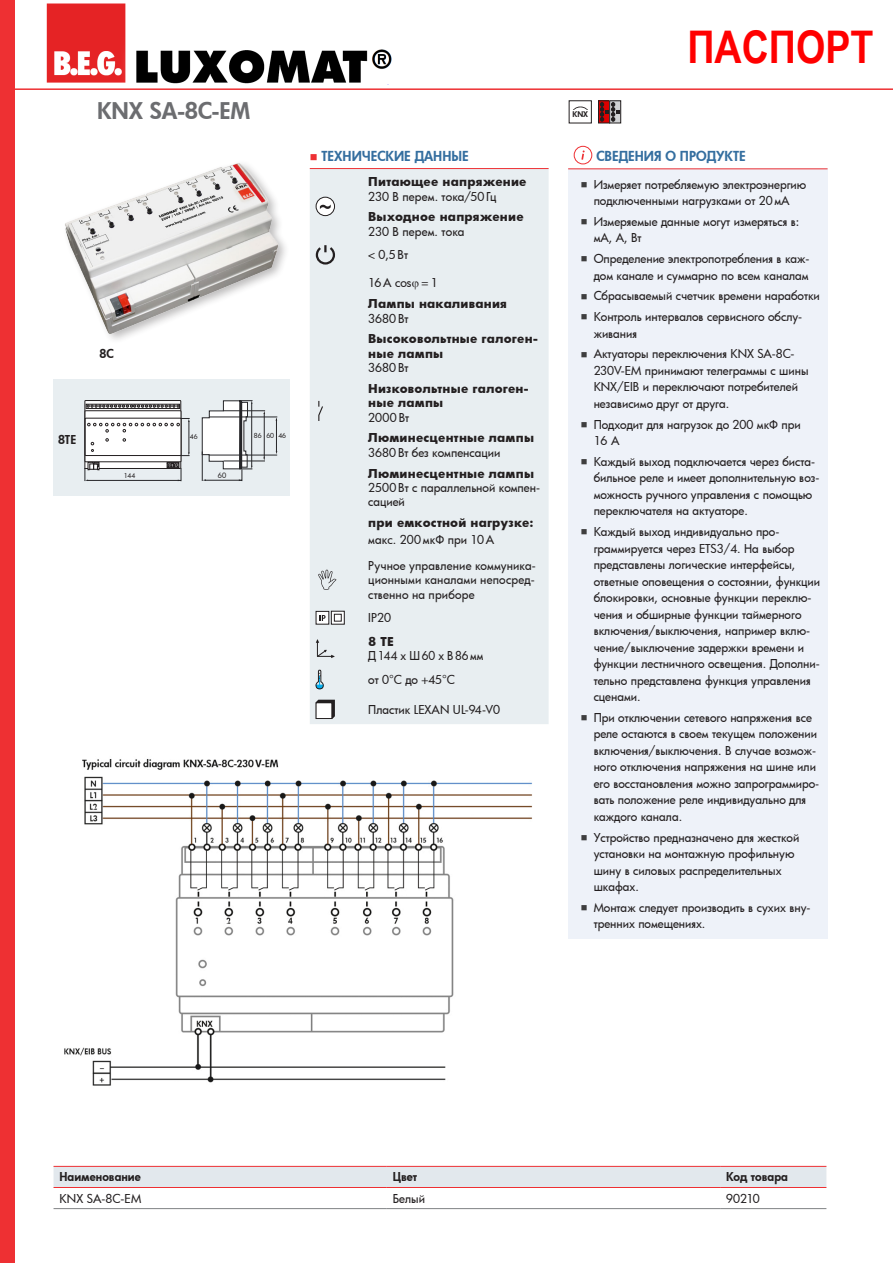
<style>
.page{position:relative;width:893px;height:1263px;background:#fff}
.page>*{position:absolute;margin:0;border:0;box-sizing:border-box;transform-origin:0 0}
.t1{font:700 45px "Arial Narrow";color:#f00}
.t2{font:800 22.5px "Futura";color:#6c6d70}
.t3{font:800 13.5px "Futura";color:#346e9f}
.td-data-centered{font:500 12px/16.5px "Futura";color:#231f20}
.t4{font:700 12px/14.4px "Futura";letter-spacing:.02em;color:#231f20}
.t5{font:800 12px "Futura";color:#231f20}
.td-data-centered-2{font:500 12px/14.4px "Futura";letter-spacing:.025em;color:#231f20}
.t6{font:800 7.8px "Futura";color:#231f20}
.t7{font:500 7.2px "Futura";color:#231f20}
.t8{font:500 6.75px "Futura";letter-spacing:-.005em;color:#231f20}
.s1{color:#ee3033}
.s2{font-weight:700}
.s3{font-weight:500}
</style>
<div class="page">
<div style="left:0;top:0;width:14px;height:1263px;background:#ee3033"></div>
<hr style="left:5px;top:88px;width:888px;height:2px;background:#ee3033">
<div style="left:310px;top:169px;width:239px;height:555px;background:#e8eef1"></div>
<hr style="left:310px;top:168px;width:54px;height:1px;background:#ee3033">
<hr style="left:364px;top:168px;width:185px;height:1px;background:#ee3033">
<svg style="left:316px;top:197px;width:19px;height:19px"></svg>
<div style="left:316px;top:197px;width:19px;height:19px;border:1px solid #231f20;border-radius:50%"></div>
<svg style="left:320px;top:205px;width:11px;height:4px"></svg>
<svg style="left:315px;top:245px;width:21px;height:21px"></svg>
<svg style="left:318px;top:401px;width:6px;height:21px"></svg>
<svg style="left:318px;top:570px;width:18px;height:20px"></svg>
<div style="left:316px;top:611px;width:13px;height:13px;background:#fff"></div>
<div style="left:316px;top:611px;width:13px;height:13px;border:1px solid #231f20"></div>
<svg style="left:320px;top:615px;width:6px;height:6px"></svg>
<svg style="left:333px;top:613px;width:10px;height:9px"></svg>
<div style="left:331px;top:611px;width:14px;height:13px;border:1px solid #231f20"></div>
<div style="left:334px;top:614px;width:7px;height:7px;background:#fff"></div>
<div style="left:334px;top:614px;width:8px;height:7px;border:1px solid #231f20"></div>
<svg style="left:316px;top:639px;width:19px;height:19px"></svg>
<svg style="left:315px;top:670px;width:9px;height:19px"></svg>
<svg style="left:316px;top:700px;width:19px;height:19px"></svg>
<div style="left:316px;top:703px;width:16px;height:15px;background:#fff"></div>
<div style="left:316px;top:702px;width:16px;height:17px;border:1px solid #231f20"></div>
<div style="left:54px;top:1167px;width:772px;height:20px;background:#e2e8ed"></div>
<hr style="left:54px;top:1187px;width:333px;height:1px;background:#ee3033">
<hr style="left:387px;top:1187px;width:333px;height:1px;background:#ee3033">
<hr style="left:720px;top:1187px;width:106px;height:1px;background:#ee3033">
<hr style="left:54px;top:1208px;width:333px;height:1px;background:#808285">
<hr style="left:387px;top:1208px;width:333px;height:1px;background:#808285">
<hr style="left:720px;top:1208px;width:106px;height:1px;background:#808285">
<hr style="left:54px;top:1166px;width:333px;height:1px;background:#ee3033">
<hr style="left:387px;top:1166px;width:333px;height:1px;background:#ee3033">
<hr style="left:720px;top:1166px;width:106px;height:1px;background:#ee3033">
<div style="left:574px;top:146px;width:18px;height:18px;border:1px solid #ee3033;border-radius:50%"></div>
<svg style="left:581px;top:150px;width:4px;height:10px"></svg>
<div style="left:569px;top:100px;width:23px;height:23px;border:1px solid #231f20"></div>
<svg style="left:573px;top:106px;width:15px;height:4px"></svg>
<div style="left:598px;top:100px;width:12px;height:23px;border:1px solid #231f20"></div>
<div style="left:609px;top:100px;width:12px;height:23px;border:1px solid #231f20"></div>
<svg style="left:600px;top:102px;width:19px;height:20px"></svg>
<div style="left:568px;top:169px;width:259px;height:770px;background:#eef2f9"></div>
<hr style="left:568px;top:168px;width:259px;height:1px;background:#ee3033">
<img style="left:65px;top:163px;width:221px;height:177px">
<div style="left:54px;top:379px;width:236px;height:117px;background:#e8eef1"></div>
<hr style="left:224px;top:461px;width:41px;height:1px;background:#262629">
<hr style="left:224px;top:410px;width:41px;height:1px;background:#262629">
<hr style="left:264px;top:413px;width:1px;height:45px;background:#262629">
<hr style="left:209px;top:455px;width:68px;height:1px;background:#262629">
<hr style="left:209px;top:417px;width:68px;height:1px;background:#262629">
<hr style="left:276px;top:419px;width:1px;height:33px;background:#262629">
<svg style="left:84px;top:400px;width:106px;height:81px"></svg>
<svg style="left:202px;top:400px;width:51px;height:81px"></svg>
<img style="left:46px;top:3px;width:346px;height:82px">
<img style="left:64px;top:759px;width:468px;height:327px">
<svg style="left:412px;top:282px;width:7px;height:8px"></svg>
<p class="t2" style="left:97px;top:96px;width:154px">KNX SA-8C-EM</p>
<p class="t5" style="left:99px;top:345px;width:16px">8C</p>
<p class="t5" style="left:58px;top:431px;width:20px">8TE</p>
<p class="t8" style="left:124px;top:471px;width:13px">144</p>
<p class="t8" style="left:190px;top:432px;width:9px">46</p>
<p class="t7" style="left:218px;top:470px;width:10px">60</p>
<p class="t8" style="left:254px;top:431px;width:9px">86</p>
<p class="t8" style="left:266px;top:431px;width:9px">60</p>
<p class="t8" style="left:278px;top:431px;width:9px">46</p>
<p class="t6" style="left:572px;top:109px;width:17px">KNX</p>
<h1 class="t1" style="left:687px;top:13px;width:188px">ПАСПОРТ</h1>
<p class="t3" style="left:310px;top:147px;width:160px"><span class="s1">■</span> ТЕХНИЧЕСКИЕ ДАННЫЕ</p>
<p class="t3" style="left:596px;top:147px;width:151px">СВЕДЕНИЯ О ПРОДУКТЕ</p>
<p class="td-data-centered" style="left:368px;top:174px;width:160px;line-height:14.4px"><span class="s2">Питающее напряжение<br></span>230 В перем. тока/50 Гц</p>
<p class="t4" style="left:368px;top:209px;width:157px">Выходное напряжение<br><span class="s3">230 В перем. тока</span></p>
<p class="td-data-centered" style="left:368px;top:247px;width:41px">&lt; 0,5 Вт</p>
<p class="td-data-centered" style="left:368px;top:274px;width:71px">16A cos = 1</p>
<p class="t4" style="left:368px;top:296px;width:140px">Лампы накаливания<br><span class="s3">3680 Вт</span></p>
<p class="t4" style="left:368px;top:331px;width:171px">Высоковольтные галоген&shy;ные лампы<br><span class="s3">3680 Вт</span></p>
<p class="t4" style="left:368px;top:381px;width:162px">Низковольтные галоген&shy;ные лампы<br><span class="s3">2000 Вт</span></p>
<p class="td-data-centered" style="left:368px;top:430px;width:167px;line-height:14.4px"><span class="s2">Люминесцентные лампы<br></span>3680 Вт без компенсации</p>
<p class="td-data-centered" style="left:368px;top:466px;width:173px;line-height:14.4px"><span class="s2">Люминесцентные лампы<br></span>2500 Вт с параллельной компен&shy;сацией</p>
<p class="t4" style="left:368px;top:514px;width:167px;line-height:16.5px">при емкостной нагрузке: <span class="s3">макc. 200 мкФ при 10 А</span></p>
<p class="td-data-centered" style="left:368px;top:558px;width:169px;line-height:14.4px;text-align:justify">Ручное управление коммуника&shy;ционными каналами непосред&shy;ственно на приборе</p>
<p class="td-data-centered" style="left:368px;top:609px;width:24px">IP20</p>
<p class="td-data-centered-2" style="left:368px;top:634px;width:117px"><span class="s2">8 TE<br></span>Д144 x Ш60 x В86мм</p>
<p class="td-data-centered" style="left:368px;top:671px;width:88px">от 0°C до +45°C</p>
<p class="td-data-centered" style="left:368px;top:701px;width:133px">Пластик LEXAN UL-94-V0</p>
<p class="td-data-centered" style="left:594px;top:176px;width:214px">Измеряет потребляемую электроэнергию подключенными нагрузками от 20 мА</p>
<p class="td-data-centered" style="left:594px;top:213px;width:207px">Измеряемые данные могут измеряться в: мА, A, Вт</p>
<p class="td-data-centered" style="left:594px;top:250px;width:217px">Определение электропотребления в каж&shy;дом канале и суммарно по всем каналам</p>
<p class="td-data-centered" style="left:594px;top:287px;width:228px">Сбрасываемый счетчик времени наработки</p>
<p class="td-data-centered" style="left:594px;top:308px;width:210px">Контроль интервалов сервисного обслу&shy;живания</p>
<p class="td-data-centered" style="left:594px;top:345px;width:216px">Актуаторы переключения KNX SA-8C-230V-EM принимают телеграммы с шины KNX/EIB и переключают потребителей независимо друг от друга.</p>
<p class="td-data-centered" style="left:594px;top:416px;width:209px">Подходит для нагрузок до 200 мкФ при<br>16 А</p>
<p class="td-data-centered" style="left:594px;top:453px;width:227px">Каждый выход подключается через биста&shy;бильное реле и имеет дополнительную воз&shy;можность ручного управления с помощью переключателя на актуаторе.</p>
<p class="td-data-centered" style="left:594px;top:523px;width:228px">Каждый выход индивидуально про&shy;граммируется через ETS3/4. На выбор представлены логические интерфейсы, ответные оповещения о состоянии, функции блокировки, основные функции переклю&shy;чения и обширные функции таймерного включения/выключения, например вклю&shy;чение/выключение задержки времени и функции лестничного освещения. Дополни&shy;тельно представлена функция управления сценами.</p>
<p class="td-data-centered" style="left:594px;top:709px;width:227px">При отключении сетевого напряжения все реле остаются в своем текущем положении включения/выключения. В случае возмож&shy;ного отключения напряжения на шине или его восстановления можно запрограммиро&shy;вать положение реле индивидуально для каждого канала.</p>
<p class="td-data-centered" style="left:594px;top:829px;width:207px">Устройство предназначено для жесткой установки на монтажную профильную шину в силовых распределительных шкафах.</p>
<p class="td-data-centered" style="left:594px;top:899px;width:218px">Монтаж следует производить в сухих вну&shy;тренних помещениях.</p>
<p class="t5" style="left:60px;top:1169px;width:83px">Наименование</p>
<p class="t5" style="left:393px;top:1169px;width:26px">Цвет</p>
<p class="t5" style="left:726px;top:1169px;width:63px">Код товара</p>
<p class="td-data-centered" style="left:60px;top:1190px;width:83px">KNX SA-8C-EM</p>
<p class="td-data-centered" style="left:393px;top:1190px;width:34px">Белый</p>
<p class="td-data-centered" style="left:726px;top:1190px;width:35px">90210</p>
</div>
